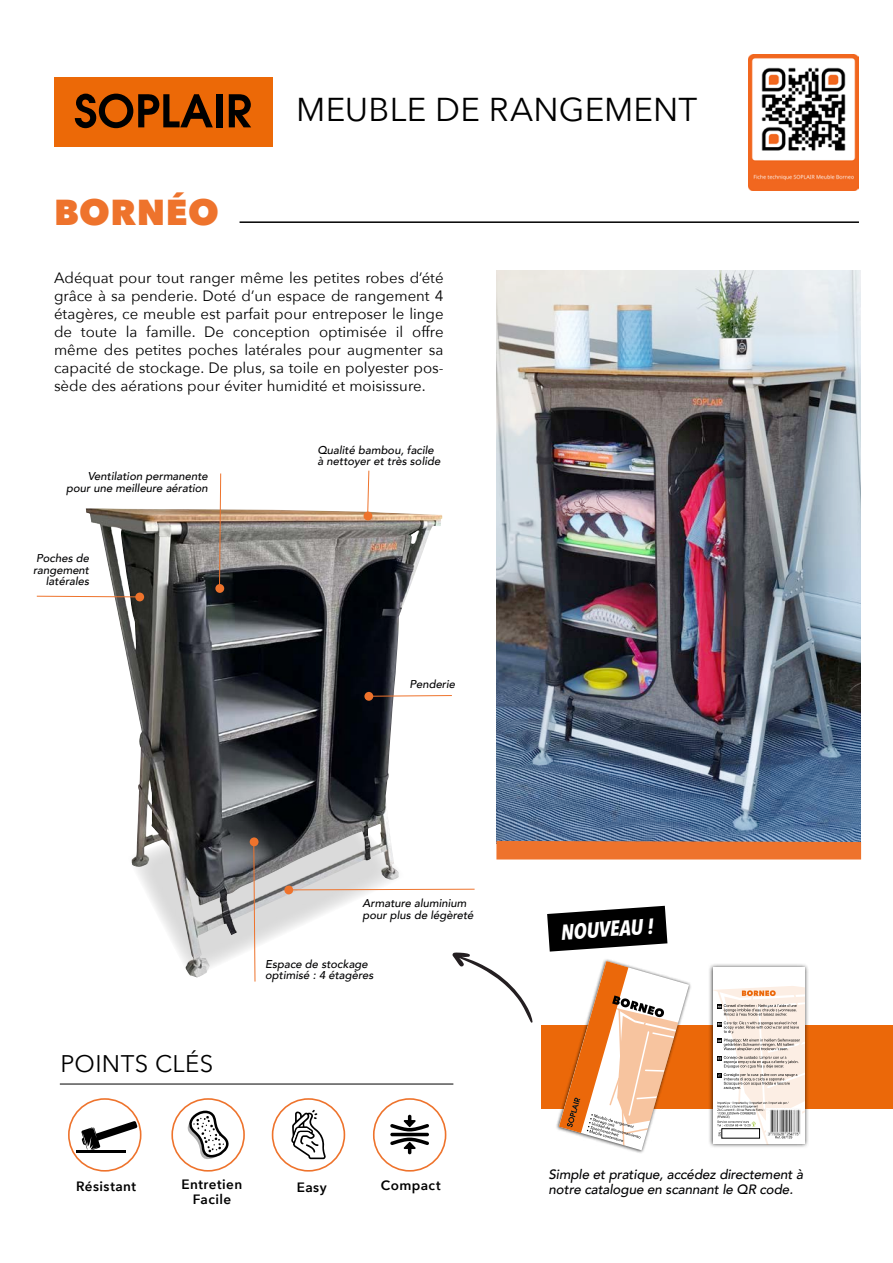
<style>
.page{position:relative;width:893px;height:1263px;background:#fff}
.page>*{position:absolute;margin:0;border:0;box-sizing:border-box;transform-origin:0 0}
.t1{font:800 36px "Avenir Next";letter-spacing:.015em;color:#ee732c}
.t2{font:33px "Avenir Next";letter-spacing:.01em;color:#000}
.t3{font:24px "Avenir Next";letter-spacing:.015em;color:#000}
.t4{font:italic 700 21.6px "Avenir Next Condensed";color:#fff}
.t5{font:15px/18px "Avenir Next";color:#000;text-align:justify}
.t6{font:italic 500 13.5px/15px "Avenir";letter-spacing:-.01em;color:#020203}
.t7{font:600 13.5px "Avenir Next";letter-spacing:.03em;color:#000}
.t8{font:italic 500 11.4px/11.9px "Avenir";color:#020203}
</style>
<div class="page">
<div style="left:55px;top:77px;width:218px;height:70px;background:#ec6907"></div>
<svg style="left:75px;top:94px;width:138px;height:34px"></svg>
<div style="left:216px;top:94px;width:6px;height:33px;background:#000"></div>
<svg style="left:229px;top:94px;width:22px;height:33px"></svg>
<hr style="left:240px;top:221px;width:619px;height:2px;background:#000">
<img style="left:496px;top:271px;width:365px;height:570px">
<div style="left:496px;top:841px;width:365px;height:18px;background:#ee732c"></div>
<img style="left:86px;top:508px;width:345px;height:276px">
<div style="left:135px;top:592px;width:9px;height:9px;background:#ee732c;border-radius:50%"></div>
<svg style="left:36px;top:595px;width:100px;height:3px"></svg>
<div style="left:364px;top:512px;width:8px;height:8px;background:#ee732c;border-radius:50%"></div>
<svg style="left:367px;top:470px;width:3px;height:42px"></svg>
<div style="left:215px;top:584px;width:9px;height:9px;background:#ee732c;border-radius:50%"></div>
<svg style="left:219px;top:473px;width:3px;height:112px"></svg>
<svg style="left:131px;top:784px;width:268px;height:194px"></svg>
<div style="left:284px;top:885px;width:9px;height:9px;background:#ee732c;border-radius:50%"></div>
<svg style="left:292px;top:888px;width:183px;height:3px"></svg>
<div style="left:250px;top:837px;width:9px;height:9px;background:#ee732c;border-radius:50%"></div>
<svg style="left:253px;top:846px;width:3px;height:136px"></svg>
<div style="left:364px;top:692px;width:9px;height:9px;background:#ee732c;border-radius:50%"></div>
<svg style="left:373px;top:695px;width:79px;height:2px"></svg>
<div style="left:373px;top:1098px;width:73px;height:73px;border:2px solid #ee732c;border-radius:50%"></div>
<div style="left:68px;top:1098px;width:73px;height:73px;border:2px solid #ee732c;border-radius:50%"></div>
<hr style="left:60px;top:1084px;width:393px;height:1px;background:#000">
<svg style="left:390px;top:1115px;width:39px;height:16px"></svg>
<svg style="left:390px;top:1137px;width:39px;height:17px"></svg>
<hr style="left:390px;top:1133px;width:39px;height:3px;background:#000;border-radius:2px">
<div style="left:272px;top:1098px;width:73px;height:73px;border:2px solid #ee732c;border-radius:50%"></div>
<svg style="left:291px;top:1110px;width:35px;height:49px"></svg>
<div style="left:171px;top:1098px;width:74px;height:73px;border:2px solid #ee732c;border-radius:50%"></div>
<svg style="left:187px;top:1110px;width:42px;height:49px"></svg>
<svg style="left:81px;top:1121px;width:56px;height:30px"></svg>
<hr style="left:76px;top:1150px;width:50px;height:3px;background:#000">
<div style="left:542px;top:1025px;width:351px;height:84px;background:#eb6809"></div>
<div style="left:555px;top:958px;width:137px;height:196px;background:#000;opacity:.75"></div>
<svg style="left:559px;top:961px;width:130px;height:189px"></svg>
<div style="left:708px;top:963px;width:101px;height:185px;background:#000;opacity:.75"></div>
<div style="left:713px;top:967px;width:91px;height:177px;background:#fff"></div>
<svg style="left:713px;top:986px;width:91px;height:158px"></svg>
<svg style="left:547px;top:906px;width:120px;height:45px"></svg>
<svg style="left:452px;top:952px;width:81px;height:71px"></svg>
<img style="left:749px;top:54px;width:110px;height:137px">
<h1 class="t1" style="left:54px;top:190px;width:166px">BORNÉO</h1>
<h2 class="t2" style="left:296px;top:81px;width:403px">MEUBLE DE RANGEMENT</h2>
<p class="t5" style="left:54px;top:268px;width:391px">Adéquat pour tout ranger même les petites robes d’été grâce à sa penderie. Doté d’un espace de rangement 4 étagères, ce meuble est parfait pour entreposer le linge de toute la famille. De conception optimisée il offre même des petites poches latérales pour augmenter sa capacité de stockage. De plus, sa toile en polyester pos&shy;sède des aérations pour éviter humidité et moisissure.</p>
<p class="t8" style="left:66px;top:470px;width:143px;text-align:right">Ventilation permanente pour une meilleure aération</p>
<p class="t8" style="left:33px;top:552px;width:58px;text-align:right">Poches de rangement latérales</p>
<p class="t8" style="left:317px;top:444px;width:124px">Qualité bambou, facile à nettoyer et très solide</p>
<p class="t8" style="left:409px;top:678px;width:47px">Penderie</p>
<p class="t8" style="left:363px;top:897px;width:112px">Armature aluminium pour plus de légèreté</p>
<h3 class="t3" style="left:60px;top:1043px;width:154px">POINTS CLÉS</h3>
<p class="t8" style="left:265px;top:958px;width:110px">Espace de stockage optimisé : 4 étagères</p>
<p class="t7" style="left:182px;top:1172px;width:62px">Entretien</p>
<p class="t7" style="left:297px;top:1175px;width:32px">Easy</p>
<p class="t7" style="left:193px;top:1187px;width:40px">Facile</p>
<p class="t7" style="left:76px;top:1174px;width:62px">Résistant</p>
<p class="t7" style="left:381px;top:1173px;width:61px">Compact</p>
<h3 class="t4" style="left:560px;top:919px;width:95px;rotate:-4deg">NOUVEAU !</h3>
<p class="t6" style="left:549px;top:1167px;width:256px">Simple et pratique, accédez directement à notre catalogue en scannant le QR code.</p>
</div>
